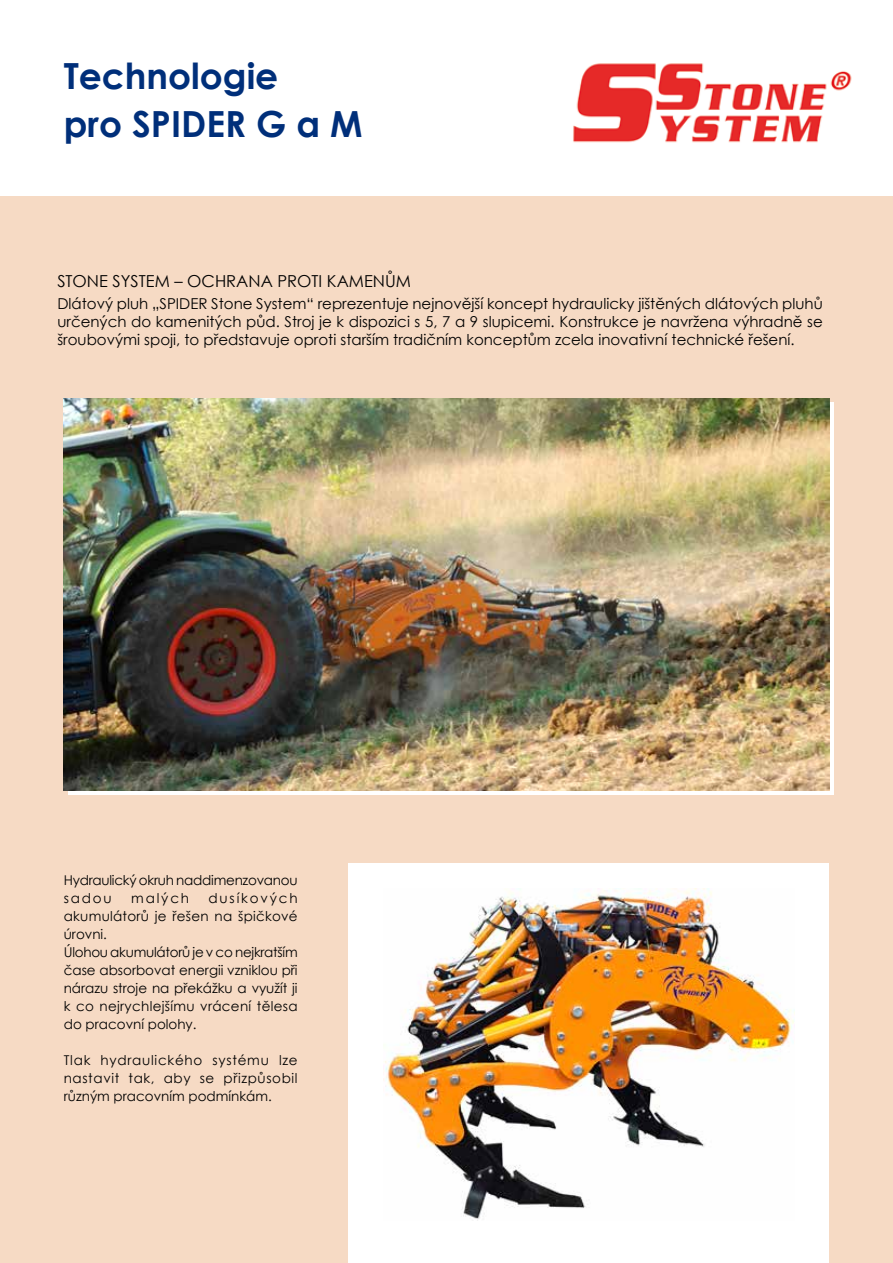
<style>
.page{position:relative;width:893px;height:1263px;background:#fff}
.page>*{position:absolute;margin:0;border:0;box-sizing:border-box;transform-origin:0 0}
.t1{font:700 36px/47.4px "Century Gothic";color:#002f7a}
.t2{font:16.5px "Century Gothic";color:#000}
.t3{font:15px/18px "Century Gothic";color:#000;text-align:justify}
.t4{font:13.5px/18px "Century Gothic";color:#000}
.t5{font:13.5px/18px "Century Gothic";letter-spacing:-.02em;color:#000}
</style>
<div class="page">
<div style="left:0;top:196px;width:893px;height:1067px;background:#f6dac4"></div>
<div style="left:349px;top:863px;width:480px;height:400px;background:#fff"></div>
<img style="left:383px;top:889px;width:412px;height:330px">
<img style="left:64px;top:398px;width:765px;height:393px">
<img style="left:573px;top:63px;width:279px;height:80px">
<h1 class="t1" style="left:64px;top:51px;width:300px">Technologie<br>pro SPIDER G a M</h1>
<p class="t2" style="left:57px;top:269px;width:355px">STONE SYSTEM – OCHRANA PROTI KAMENŮM</p>
<p class="t3" style="left:57px;top:294px;width:767px">Dlátový pluh „SPIDER Stone System“ reprezentuje nejnovější koncept hydraulicky jištěných dlátových pluhů určených do kamenitých půd. Stroj je k dispozici s 5, 7 a 9 slupicemi. Konstrukce je navržena výhradně se šroubovými spoji, to představuje oproti starším tradičním konceptům zcela inovativní technické řešení.</p>
<p class="t5" style="left:64px;top:871px;width:235px">Hydraulický okruh naddimenzovanou sadou</p>
<p class="t4" style="left:64px;top:889px;width:235px;text-indent:145px">dusíkových akumulátorů je řešen na špičkové úrovni.<br>Úlohou akumulátorů je v co nejkratším čase absorbovat energii vzniklou při nárazu stroje na překážku a využít ji k co nejrychlejšímu vrácení tělesa do pracovní polohy.</p>
<p class="t4" style="left:64px;top:1051px;width:235px;text-align:justify">Tlak hydraulického systému lze nastavit tak, aby se přizpůsobil různým pracovním podmínkám.</p>
<p class="t4" style="left:131px;top:889px;width:59px">malých</p>
</div>
